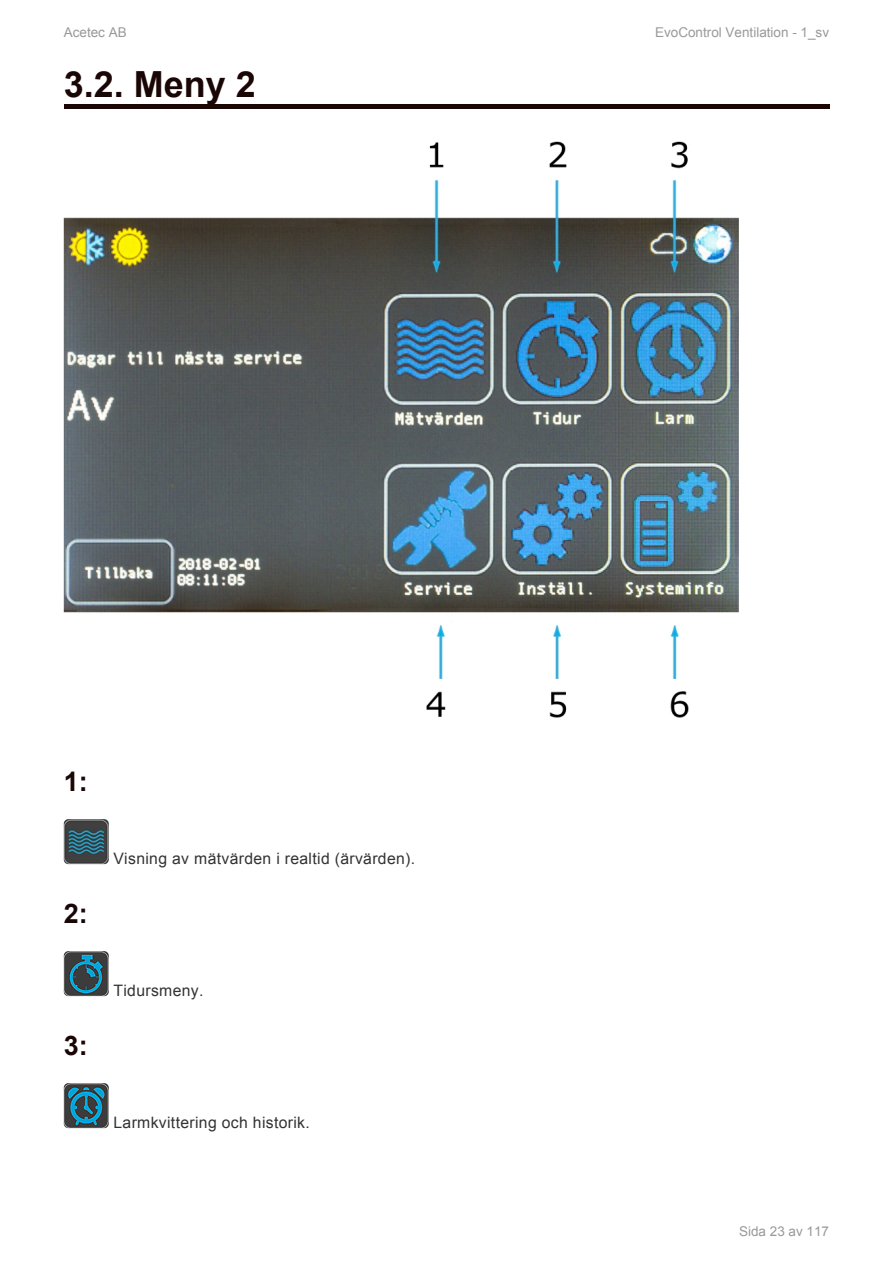
<style>
.page{position:relative;width:893px;height:1263px;background:#fff}
.page>*{position:absolute;margin:0;border:0;box-sizing:border-box;transform-origin:0 0}
.t1{font:700 36px "Arial";color:#1b0606}
.t2{font:700 27px "Arial";color:#1b0606}
.t3{font:15.75px "Arial";letter-spacing:.02em;color:#333}
.t4{font:13.5px "Arial";color:#999}
</style>
<div class="page">
<div style="left:64px;top:104px;width:765px;height:5px;background:#1b0606"></div>
<img style="left:64px;top:131px;width:675px;height:601px;border-radius:4px">
<img style="left:64px;top:819px;width:45px;height:45px;border-radius:4px">
<img style="left:64px;top:951px;width:45px;height:45px;border-radius:4px">
<img style="left:64px;top:1083px;width:45px;height:45px;border-radius:4px">
<p class="t4" style="left:64px;top:24px;width:64px">Acetec AB</p>
<p class="t4" style="left:655px;top:24px;width:175px">EvoControl Ventilation - 1_sv</p>
<h1 class="t1" style="left:64px;top:64px;width:194px">3.2. Meny 2</h1>
<h2 class="t2" style="left:64px;top:766px;width:26px">1:</h2>
<h2 class="t2" style="left:64px;top:898px;width:26px">2:</h2>
<h2 class="t2" style="left:64px;top:1030px;width:26px">3:</h2>
<p class="t3" style="left:113px;top:850px;width:303px">Visning av mätvärden i realtid (ärvärden).</p>
<p class="t3" style="left:113px;top:982px;width:91px">Tidursmeny.</p>
<p class="t3" style="left:113px;top:1114px;width:198px">Larmkvittering och historik.</p>
<p class="t4" style="left:739px;top:1223px;width:92px">Sida 23 av 117</p>
</div>
